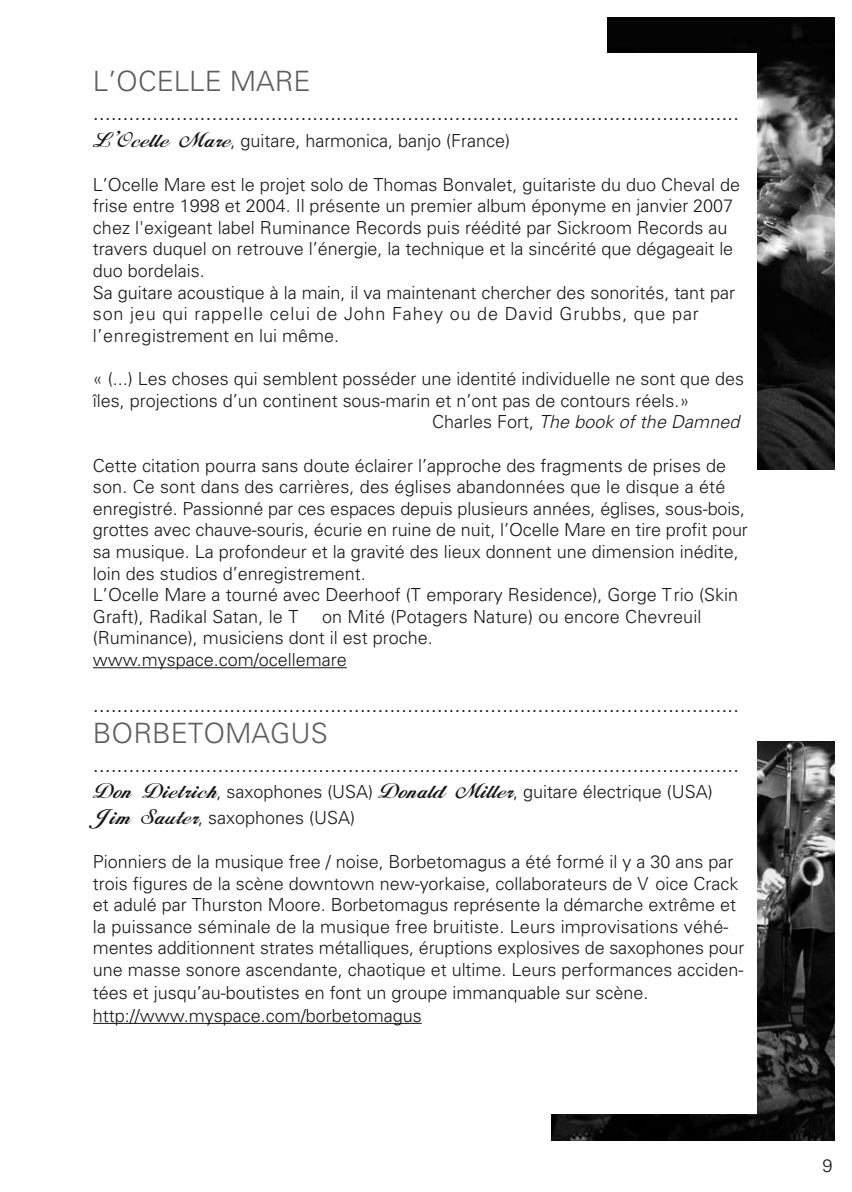
<style>
.page{position:relative;width:852px;height:1192px;background:#fff}
.page>*{position:absolute;margin:0;border:0;box-sizing:border-box;transform-origin:0 0}
.t1{font:300 28px "Univers";color:#5e5e5e}
.t2{font:300 22px "Univers";color:#191919}
.t3{font:300 18px/21.6px "Univers";color:#191919}
.t4{font:italic 300 18px "Univers";color:#191919}
.s1{font-family:"Hancock";font-weight:400;font-size:20px}
.s2{font-style:normal}
</style>
<div class="page">
<img style="left:551px;top:741px;width:283px;height:399px">
<img style="left:607px;top:18px;width:227px;height:451px">
<div style="left:76px;top:54px;width:680px;height:1060px;background:#fff"></div>
<hr style="left:93px;top:667px;width:254px;height:1px;background:#191919">
<hr style="left:93px;top:1023px;width:329px;height:1px;background:#191919">
<h1 class="t1" style="left:93px;top:64px;width:219px">L’OCELLE MARE</h1>
<p class="t2" style="left:93px;top:99px;width:648px">.............................................................................................................</p>
<p class="t3" style="left:93px;top:129px;width:419px"><span class="s1">LÊOcelle Mare</span>, guitare, harmonica, banjo (France)</p>
<p class="t3" style="left:93px;top:173px;width:649px">L’Ocelle Mare est le projet solo de Thomas Bonvalet, guitariste du duo Cheval de frise entre 1998 et 2004. Il présente un premier album éponyme en janvier 2007 chez l'exigeant label Ruminance Records puis réédité par Sickroom Records au travers duquel on retrouve l’énergie, la technique et la sincérité que dégageait le duo bordelais.<br>Sa guitare acoustique à la main, il va maintenant chercher des sonorités, tant par son jeu qui rappelle celui de John Fahey ou de David Grubbs, que par l’enregistrement en lui même.</p>
<p class="t3" style="left:93px;top:368px;width:653px">« (...) Les choses qui semblent posséder une identité individuelle ne sont que des</p>
<p class="t3" style="left:93px;top:389px;width:598px">îles, projections d’un continent sous-marin et n’ont pas de contours réels.»</p>
<p class="t4" style="left:432px;top:411px;width:313px"><span class="s2">C h a r l e s F o rt ,</span> The book ofthe Damned</p>
<p class="t3" style="left:93px;top:454px;width:656px">Cette citation pourra sans doute éclairer l’approche des fragments de prises de son. Ce sont dans des carrières, des églises abandonnées que le disque a été enregistré. Passionné par ces espaces depuis plusieurs années, églises, sous-bois, grottes avec chauve-souris, écurie en ruine de nuit, l’Ocelle Mare en tire profit pour sa musique. La profondeur et la gravité des lieux donnent une dimension inédite, loin des studios d’enregistrement.<br>L’Ocelle Mare a tourné avec Deerhoof (T emporary Residence), Gorge Trio (Skin Graft), Radikal Satan, le T</p>
<p class="t3" style="left:93px;top:605px;width:610px;text-indent:229px">on Mité (Potagers Nature) ou encore Chevreuil (Ruminance), musiciens dont il est proche.<br>www.myspace.com/ocellemare</p>
<p class="t2" style="left:93px;top:691px;width:648px">.............................................................................................................</p>
<h1 class="t1" style="left:93px;top:716px;width:236px">BORBETOMAGUS</h1>
<p class="t2" style="left:93px;top:751px;width:648px">.............................................................................................................</p>
<p class="t3" style="left:93px;top:779px;width:621px;line-height:25.4px"><span class="s1">Don Dietrich</span>, saxophones (USA) <span class="s1">Donald Miller</span>, guitare électrique (USA)<br><span class="s1">Jim Sauter</span>, saxophones (USA)</p>
<p class="t3" style="left:93px;top:851px;width:653px">Pionniers de la musique free / noise, Borbetomagus a été formé il y a 30 ans par trois figures de la scène downtown new-yorkaise, collaborateurs de V oice Crack et adulé par Thurston Moore. Borbetomagus représente la démarche extrême et la puissance séminale de la musique free bruitiste. Leurs improvisations véhé&shy;mentes additionnent strates métalliques, éruptions explosives de saxophones pour une masse sonore ascendante, chaotique et ultime. Leurs performances acciden&shy;tées et jusqu’au-boutistes en font un groupe immanquable sur scène. http://www.myspace.com/borbetomagus</p>
<p class="t3" style="left:822px;top:1154px;width:12px">9</p>
</div>
